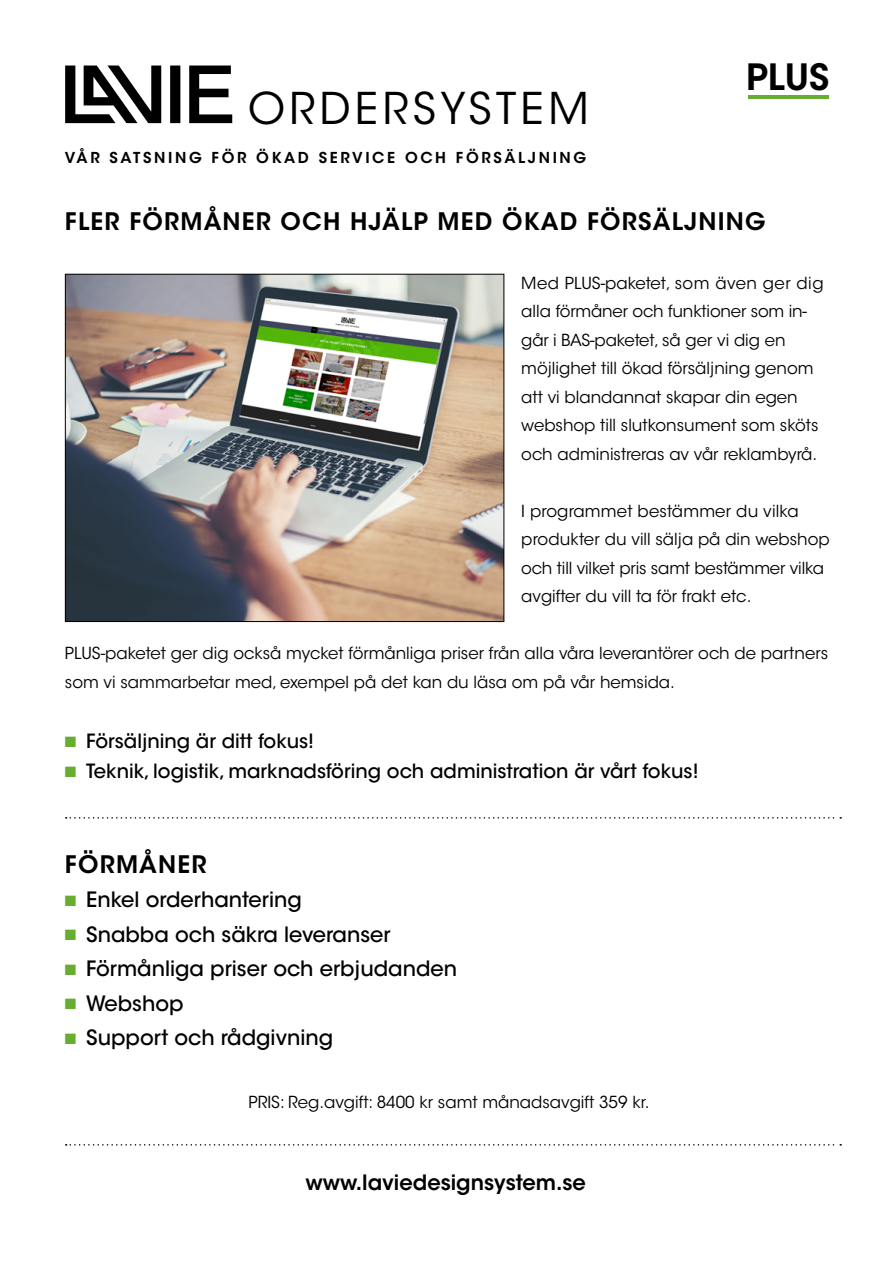
<style>
.page{position:relative;width:893px;height:1263px;background:#fff}
.page>*{position:absolute;margin:0;border:0;box-sizing:border-box;transform-origin:0 0}
.t1{font:43.5px "ITC Avant Garde Std";letter-spacing:.1em;color:#000}
.t2{font:600 36px "ITC Avant Garde Std";color:#000}
.t3{font:600 24px "ITC Avant Garde Std";letter-spacing:.05em;color:#000}
.t4{font:500 21px "ITC Avant Garde Std";color:#000}
.t5{font:600 21px "ITC Avant Garde Std";color:#000}
.t6{font:500 19.5px "ITC Avant Garde Std";color:#000}
.t7{font:16.5px/28.5px "ITC Avant Garde Std";color:#000}
.t8{font:600 15px "ITC Avant Garde Std";letter-spacing:.175em;color:#000}
.s1{color:#67ad2f}
</style>
<div class="page">
<svg style="left:65px;top:66px;width:167px;height:57px"></svg>
<hr style="left:748px;top:95px;width:80px;height:3px;background:#67ad2f">
<img style="left:65px;top:273px;width:440px;height:349px">
<svg style="left:66px;top:817px;width:775px;height:2px"></svg>
<svg style="left:66px;top:1144px;width:775px;height:1px"></svg>
<h1 class="t1" style="left:248px;top:81px;width:342px">ORDERSYSTEM</h1>
<p class="t8" style="left:65px;top:148px;width:523px">VÅR SATSNING FÖR ÖKAD SERVICE OCH FÖRSÄLJNING</p>
<h2 class="t2" style="left:746px;top:54px;width:85px">PLUS</h2>
<h3 class="t3" style="left:65px;top:206px;width:702px">FLER FÖRMÅNER OCH HJÄLP MED ÖKAD FÖRSÄLJNING</h3>
<p class="t7" style="left:521px;top:269px;width:304px">Med PLUS-paketet, som även ger dig alla förmåner och funktioner som in&shy;går i BAS-paketet, så ger vi dig en möjlighet till ökad försäljning genom att vi blandannat skapar din egen webshop till slutkonsument som sköts och administreras av vår reklambyrå.</p>
<p class="t7" style="left:521px;top:497px;width:310px">I programmet bestämmer du vilka produkter du vill sälja på din webshop och till vilket pris samt bestämmer vilka avgifter du vill ta för frakt etc.</p>
<p class="t7" style="left:65px;top:639px;width:765px">PLUS-paketet ger dig också mycket förmånliga priser från alla våra leverantörer och de partners som vi sammarbetar med, exempel på det kan du läsa om på vår hemsida.</p>
<p class="t6" style="left:65px;top:729px;width:251px"><span class="s1">■</span> Försäljning är ditt fokus!</p>
<p class="t6" style="left:65px;top:759px;width:635px"><span class="s1">■</span> Teknik, logistik, marknadsföring och administration är vårt fokus!</p>
<h3 class="t3" style="left:65px;top:849px;width:143px">FÖRMÅNER</h3>
<p class="t4" style="left:65px;top:886px;width:238px"><span class="s1">■</span> Enkel orderhantering</p>
<p class="t4" style="left:65px;top:921px;width:327px"><span class="s1">■</span> Snabba och säkra leveranser</p>
<p class="t4" style="left:65px;top:955px;width:394px"><span class="s1">■</span> Förmånliga priser och erbjudanden</p>
<p class="t4" style="left:65px;top:990px;width:120px"><span class="s1">■</span> Webshop</p>
<p class="t4" style="left:65px;top:1024px;width:270px"><span class="s1">■</span> Support och rådgivning</p>
<p class="t7" style="left:249px;top:1088px;width:402px">PRIS: Reg.avgift: 8400 kr samt månadsavgift 359 kr.</p>
<p class="t5" style="left:306px;top:1169px;width:282px">www.laviedesignsystem.se</p>
</div>
